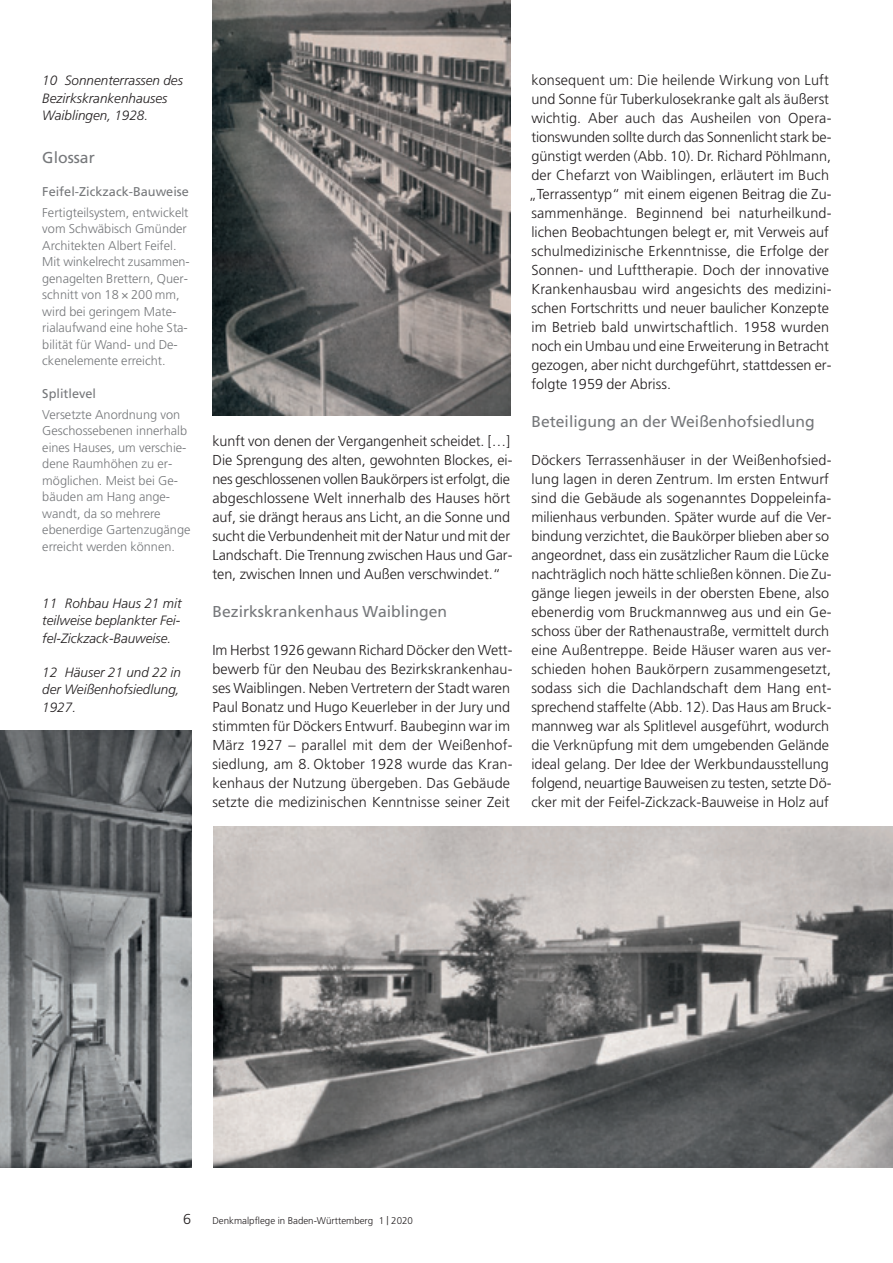
<style>
.page{position:relative;width:893px;height:1263px;background:#fff}
.page>*{position:absolute;margin:0;border:0;box-sizing:border-box;transform-origin:0 0}
.t1{font:15.75px "Frutiger";color:#76787b}
.t2{font:300 14.4px/19px "Frutiger";color:#231f20}
.t3{font:italic 300 13.5px/17.2px "Frutiger";color:#231f20;text-align:justify}
.t4{font:300 12.75px/16.5px "Frutiger";color:#76787b}
.t5{font:12.75px "Frutiger";color:#76787b}
.t6{font:300 9.75px "Frutiger";color:#231f20}
.s1{font-size:12px}
</style>
<div class="page">
<img style="left:213px;top:826px;width:679px;height:342px">
<img style="left:0;top:731px;width:191px;height:437px">
<img style="left:212px;top:0;width:298px;height:415px">
<p class="t3" style="left:42px;top:73px;width:142px;text-align:left">10 Sonnenterrassen des<br>Bezirkskrankenhauses<br>Waiblingen, 1928.</p>
<p class="t1" style="left:42px;top:151px;width:54px">Glossar</p>
<p class="t5" style="left:42px;top:186px;width:148px">Feifel-Zickzack-Bauweise</p>
<p class="t4" style="left:42px;top:205px;width:149px">Fertigteilsystem, entwickelt vom Schwäbisch Gmünder<br>Architekten Albert Feifel.<br>Mit winkelrecht zusam men - genagelten Brettern, Quer&shy;schnitt von 18 × 200 mm, wird bei geringem Mate&shy;rialaufwand eine hohe Sta&shy;bilität für Wand- und De&shy;ckenelemente erreicht.</p>
<p class="t5" style="left:42px;top:388px;width:55px">Splitlevel</p>
<p class="t4" style="left:42px;top:407px;width:150px">Versetzte Anordnung von<br>Geschossebenen innerhalb eines Hauses, um verschie&shy;dene Raumhöhen zu er&shy;möglichen. Meist bei Ge&shy;bäuden am Hang ange&shy;wandt, da so mehrere ebenerdige Gartenzugänge erreicht werden können.</p>
<p class="t3" style="left:42px;top:596px;width:141px">11 Rohbau Haus 21 mit teilweise beplankter Fei&shy;fel-Zickzack-Bauweise.</p>
<p class="t3" style="left:42px;top:665px;width:140px">12 Häuser 21 und 22 in der Weißenhofsiedlung, 1927.</p>
<p class="t2" style="left:212px;top:432px;width:302px">kunft von denen der Vergangenheit scheidet. […] Die Sprengung des alten, gewohnten Blockes, ei&shy;nes geschlossenen vollen Baukörpers ist erfolgt, die abgeschlossene Welt innerhalb des Hauses hört auf, sie drängt heraus ans Licht, an die Sonne und sucht die Verbundenheit mit der Natur und mit der Landschaft. Die Trennung zwischen Haus und Gar&shy;ten, zwischen Innen und Außen verschwindet.“</p>
<p class="t1" style="left:212px;top:605px;width:236px">Bezirkskrankenhaus Waiblingen</p>
<p class="t2" style="left:212px;top:641px;width:302px">Im Herbst 1926 gewann Richard Döcker den Wett&shy;bewerb für den Neubau des Bezirkskrankenhau&shy;ses Waiblingen. Neben Vertretern der Stadt waren Paul Bonatz und Hugo Keuerleber in der Jury und stimmten für Döckers Entwurf. Baubeginn war im März 1927 – parallel mit dem der Weißenhof&shy;siedlung, am 8. Oktober 1928 wurde das Kran&shy;kenhaus der Nutzung übergeben. Das Gebäude setzte die medizinischen Kenntnisse seiner Zeit</p>
<p class="t2" style="left:529px;top:72px;width:304px">konsequent um: Die heilende Wirkung von Luft und Sonne für Tuberkulosekranke galt als äußerst wichtig. Aber auch das Ausheilen von Opera&shy;tionswunden sollte durch das Sonnenlicht stark be&shy;günstigt werden (Abb. 10). Dr. Richard Pöhlmann, der Chefarzt von Waiblingen, erläutert im Buch „Terrassentyp“ mit einem eigenen Beitrag die Zu&shy;sammenhänge. Beginnend bei naturheilkund&shy;lichen Beobachtungen belegt er, mit Verweis auf schulmedizinische Erkenntnisse, die Erfolge der Sonnen- und Lufttherapie. Doch der innovative Krankenhausbau wird angesichts des medizini&shy;schen Fortschritts und neuer baulicher Konzepte im Betrieb bald unwirtschaftlich. 1958 wurden noch ein Umbau und eine Erweiterung in Betracht gezogen, aber nicht durchgeführt, stattdessen er&shy;folgte 1959 der Abriss.</p>
<p class="t1" style="left:531px;top:415px;width:285px">Beteiligung an der Weißenhofsiedlung</p>
<p class="t2" style="left:531px;top:451px;width:302px">Döckers Terrassenhäuser in der Weißenhofsied&shy;lung lagen in deren Zentrum. Im ersten Entwurf sind die Gebäude als sogenanntes Doppeleinfa&shy;milienhaus verbunden. Später wurde auf die Ver&shy;bindung verzichtet, die Baukörper blieben aber so angeordnet, dass ein zusätzlicher Raum die Lücke nachträglich noch hätte schließen können. Die Zu&shy;gänge liegen jeweils in der obersten Ebene, also ebenerdig vom Bruckmannweg aus und ein Ge&shy;schoss über der Rathenaustraße, vermittelt durch eine Außentreppe. Beide Häuser waren aus ver&shy;schieden hohen Baukörpern zusammengesetzt, sodass sich die Dachlandschaft dem Hang ent&shy;sprechend staffelte (Abb. 12). Das Haus am Bruck&shy;mannweg war als Splitlevel ausgeführt, wodurch die Verknüpfung mit dem umgebenden Gelände ideal gelang. Der Idee der Werkbundausstellung folgend, neuartige Bauweisen zu testen, setzte Dö&shy;cker mit der Feifel-Zickzack-Bauweise in Holz auf</p>
<p class="t2" style="left:183px;top:1211px;width:10px">6</p>
<p class="t6" style="left:212px;top:1217px;width:202px">Denkmalpflege in Baden-Württemberg 1 <span class="s1">|</span> 2020</p>
</div>
